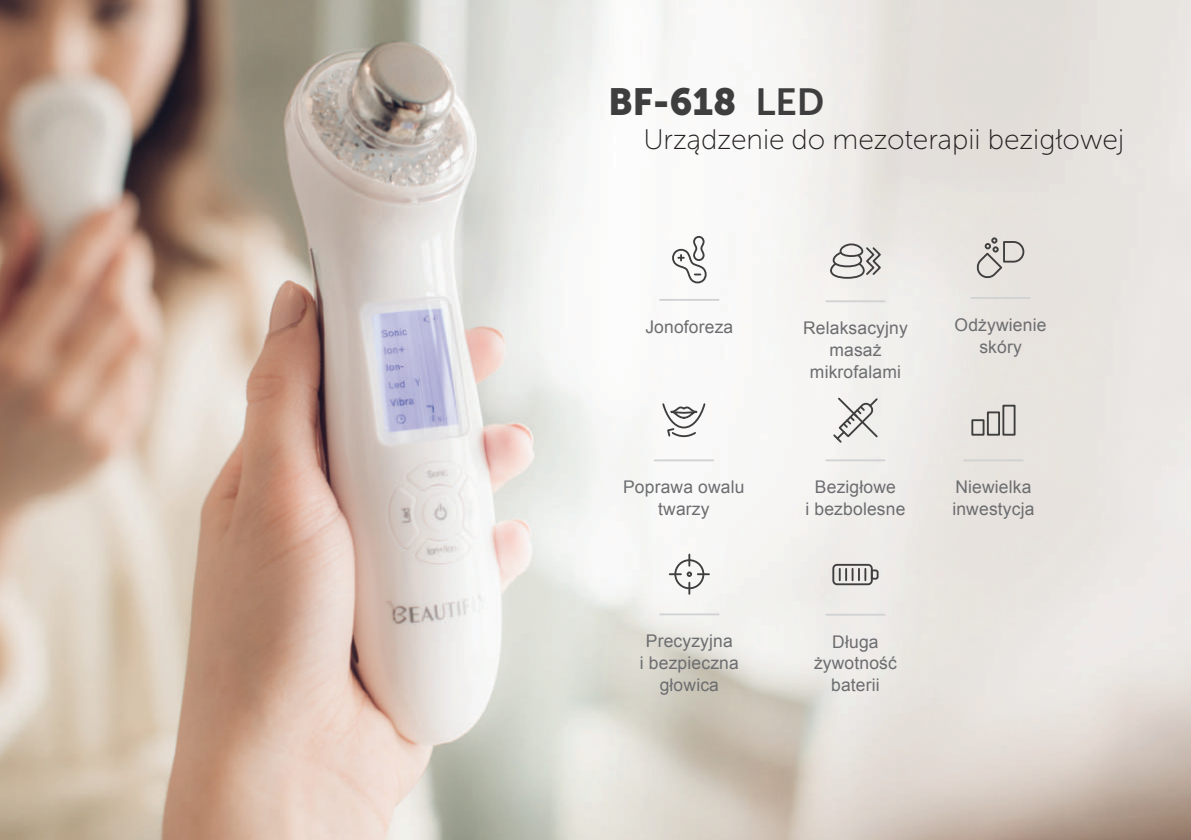
<style>
.page{position:relative;width:1191px;height:840px;background:#fff}
.page>*{position:absolute;margin:0;border:0;box-sizing:border-box;transform-origin:0 0}
.t1{font:37.6px "Museo Sans Cyrl 900";color:#3e3e3f}
.t2{font:28.2px "Museo Sans Cyrl 100";color:#231f20}
.t3{font:17.4px/21.8px "Arial";letter-spacing:.01em;color:#6c6d70;text-align:center}
.s1{font-family:"Museo Sans Cyrl 700"}
</style>
<div class="page">
<img style="left:0;top:0;width:1191px;height:839px">
<hr style="left:970px;top:297px;width:60px;height:2px;background:#d1d2d4">
<hr style="left:963px;top:459px;width:60px;height:2px;background:#d1d2d4">
<svg style="left:974px;top:237px;width:51px;height:43px;background:#cecac6"></svg>
<div style="left:984px;top:243px;width:7px;height:6px;border:2px solid #3e3e3f;border-radius:50%"></div>
<div style="left:987px;top:411px;width:13px;height:24px;border:2px solid #3e3e3f"></div>
<div style="left:1002px;top:404px;width:13px;height:31px;border:2px solid #3e3e3f"></div>
<div style="left:971px;top:419px;width:13px;height:16px;border:2px solid #3e3e3f"></div>
<hr style="left:825px;top:300px;width:60px;height:2px;background:#d1d2d4">
<hr style="left:825px;top:613px;width:60px;height:2px;background:#d1d2d4">
<hr style="left:825px;top:459px;width:60px;height:2px;background:#d1d2d4">
<svg style="left:829px;top:242px;width:53px;height:37px;background:#c7c6c3"></svg>
<div style="left:832px;top:563px;width:40px;height:22px;border:2px solid #3e3e3f;border-radius:4px"></div>
<svg style="left:838px;top:568px;width:41px;height:12px"></svg>
<svg style="left:831px;top:395px;width:48px;height:49px"></svg>
<hr style="left:659px;top:299px;width:60px;height:1px;background:#d1d2d4">
<hr style="left:659px;top:613px;width:60px;height:2px;background:#d1d2d4">
<hr style="left:654px;top:459px;width:60px;height:2px;background:#d1d2d4">
<svg style="left:661px;top:401px;width:46px;height:37px"></svg>
<div style="left:674px;top:559px;width:30px;height:30px;border:2px solid #3e3e3f;border-radius:50%"></div>
<svg style="left:698px;top:573px;width:11px;height:2px"></svg>
<svg style="left:688px;top:554px;width:2px;height:11px"></svg>
<svg style="left:688px;top:582px;width:2px;height:11px"></svg>
<svg style="left:669px;top:571px;width:23px;height:5px"></svg>
<svg style="left:669px;top:235px;width:40px;height:51px"></svg>
<h1 class="t1" style="left:608px;top:81px;width:218px">BF-618 <span class="s1">LED</span></h1>
<h2 class="t2" style="left:643px;top:124px;width:482px">Urządzenie do mezoterapii bezigłowej</h2>
<p class="t3" style="left:645px;top:316px;width:89px">Jonoforeza</p>
<p class="t3" style="left:803px;top:317px;width:106px">Relaksacyjny masaż mikrofalami</p>
<p class="t3" style="left:954px;top:314px;width:93px">Odżywienie skóry</p>
<p class="t3" style="left:623px;top:476px;width:123px">Poprawa owalu twarzy</p>
<p class="t3" style="left:805px;top:476px;width:101px">Bezigłowe<br>i bezbolesne</p>
<p class="t3" style="left:952px;top:476px;width:84px;text-align:left">Niewielka inwestycja</p>
<p class="t3" style="left:640px;top:630px;width:100px">Precyzyjna<br>i bezpieczna głowica</p>
<p class="t3" style="left:814px;top:630px;width:84px">Długa żywotność baterii</p>
</div>
